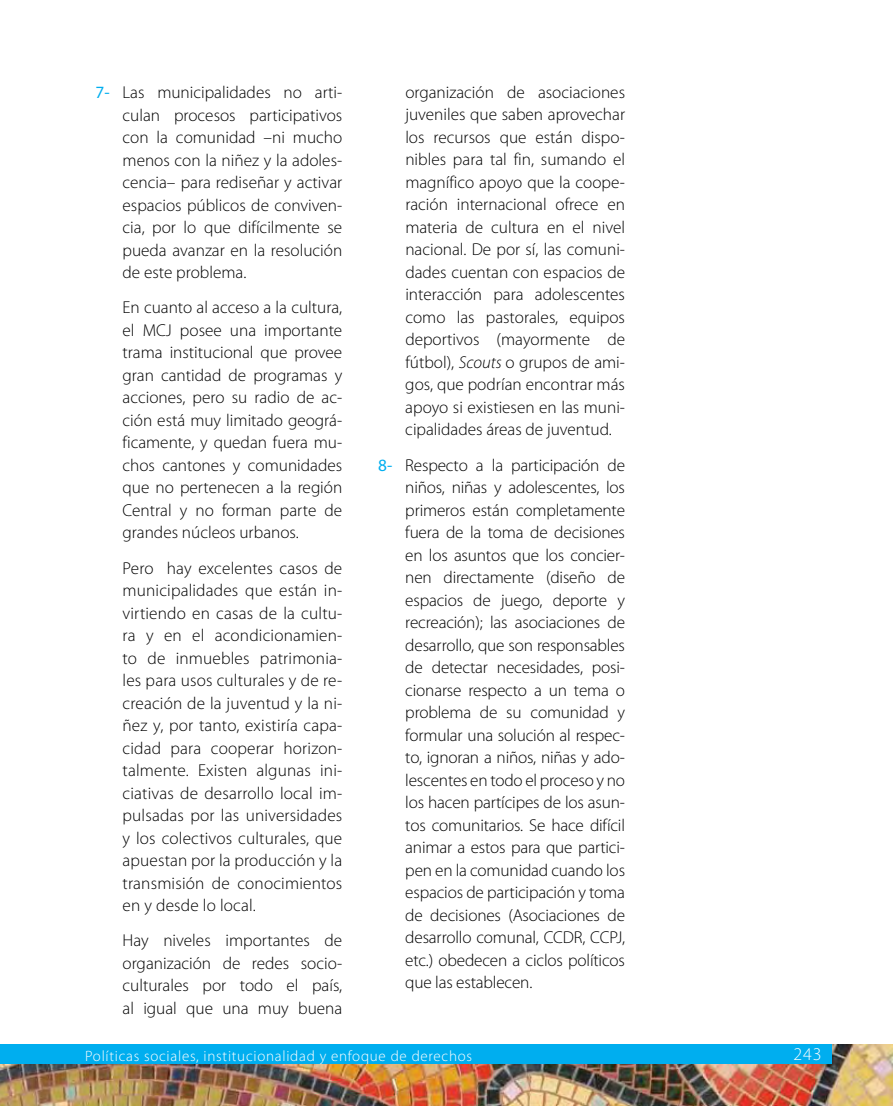
<style>
.page{position:relative;width:893px;height:1106px;background:#fff}
.page>*{position:absolute;margin:0;border:0;box-sizing:border-box;transform-origin:0 0}
.t1{font:300 18px "Myriad Pro";color:#fff}
.t2{font:300 17.25px/22.5px "Myriad Pro";color:#000;text-align:justify}
.t3{font:300 15px "Myriad Pro";letter-spacing:.05em;color:#fff}
.s1{font-weight:400;color:#00aeef}
.s2{font-style:italic}
</style>
<div class="page">
<img style="left:0;top:1044px;width:893px;height:62px">
<div style="left:0;top:1044px;width:831px;height:19px;background:#00aeef"></div>
<p class="t2" style="left:123px;top:81px;width:221px;text-indent:-27px"><span class="s1">7-</span> Las municipalidades no arti&shy;culan procesos participativos con la comunidad –ni mucho menos con la niñez y la adoles&shy;cencia– para rediseñar y activar espacios públicos de conviven&shy;cia, por lo que difícilmente se pueda avanzar en la resolución de este problema.</p>
<p class="t2" style="left:123px;top:296px;width:221px">En cuanto al acceso a la cultura, el MCJ posee una importante trama institucional que provee gran cantidad de programas y acciones, pero su radio de ac&shy;ción está muy limitado geográ&shy;ficamente, y quedan fuera mu&shy;chos cantones y comunidades que no pertenecen a la región Central y no forman parte de grandes núcleos urbanos.</p>
<p class="t2" style="left:123px;top:556px;width:221px">Pero hay excelentes casos de municipalidades que están in&shy;virtiendo en casas de la cultu&shy;ra y en el acondicionamien&shy;to de inmuebles patrimonia&shy;les para usos culturales y de re&shy;creación de la juventud y la ni&shy;ñez y, por tanto, existiría capa&shy;cidad para cooperar horizon&shy;talmente. Existen algunas ini&shy;ciativas de desarrollo local im&shy;pulsadas por las universidades y los colectivos culturales, que apuestan por la producción y la transmisión de conocimientos en y desde lo local.</p>
<p class="t2" style="left:123px;top:929px;width:221px">Hay niveles importantes de organización de redes socio&shy;culturales por todo el país, al igual que una muy buena</p>
<p class="t2" style="left:405px;top:81px;width:221px">organización de asociaciones juveniles que saben aprovechar los recursos que están dispo&shy;nibles para tal fin, sumando el magnífico apoyo que la coope&shy;ración internacional ofrece en materia de cultura en el nivel nacional. De por sí, las comuni&shy;dades cuentan con espacios de interacción para adolescentes como las pastorales, equipos deportivos (mayormente de fútbol), <span class="s2">Scouts</span> o grupos de ami&shy;gos, que podrían encontrar más apoyo si existiesen en las muni&shy;cipalidades áreas de juventud.</p>
<p class="t2" style="left:405px;top:453px;width:221px;text-indent:-27px"><span class="s1">8-</span> Respecto a la participación de niños, niñas y adolescentes, los primeros están completamente fuera de la toma de decisiones en los asuntos que los concier&shy;nen directamente (diseño de espacios de juego, deporte y recreación); las asociaciones de desarrollo, que son responsables de detectar necesidades, posi&shy;cionarse respecto a un tema o problema de su comunidad y formular una solución al respec&shy;to, ignoran a niños, niñas y ado&shy;lescentes en todo el proceso y no los hacen partícipes de los asun&shy;tos comunitarios. Se hace difícil animar a estos para que partici&shy;pen en la comunidad cuando los espacios de participación y toma de decisiones (Asociaciones de desarrollo comunal, CCDR, CCPJ, etc.) obedecen a ciclos políticos que las establecen.</p>
<p class="t3" style="left:85px;top:1046px;width:389px">Políticas sociales, institucionalidad y enfoque de derechos</p>
<p class="t1" style="left:793px;top:1043px;width:30px">243</p>
</div>
